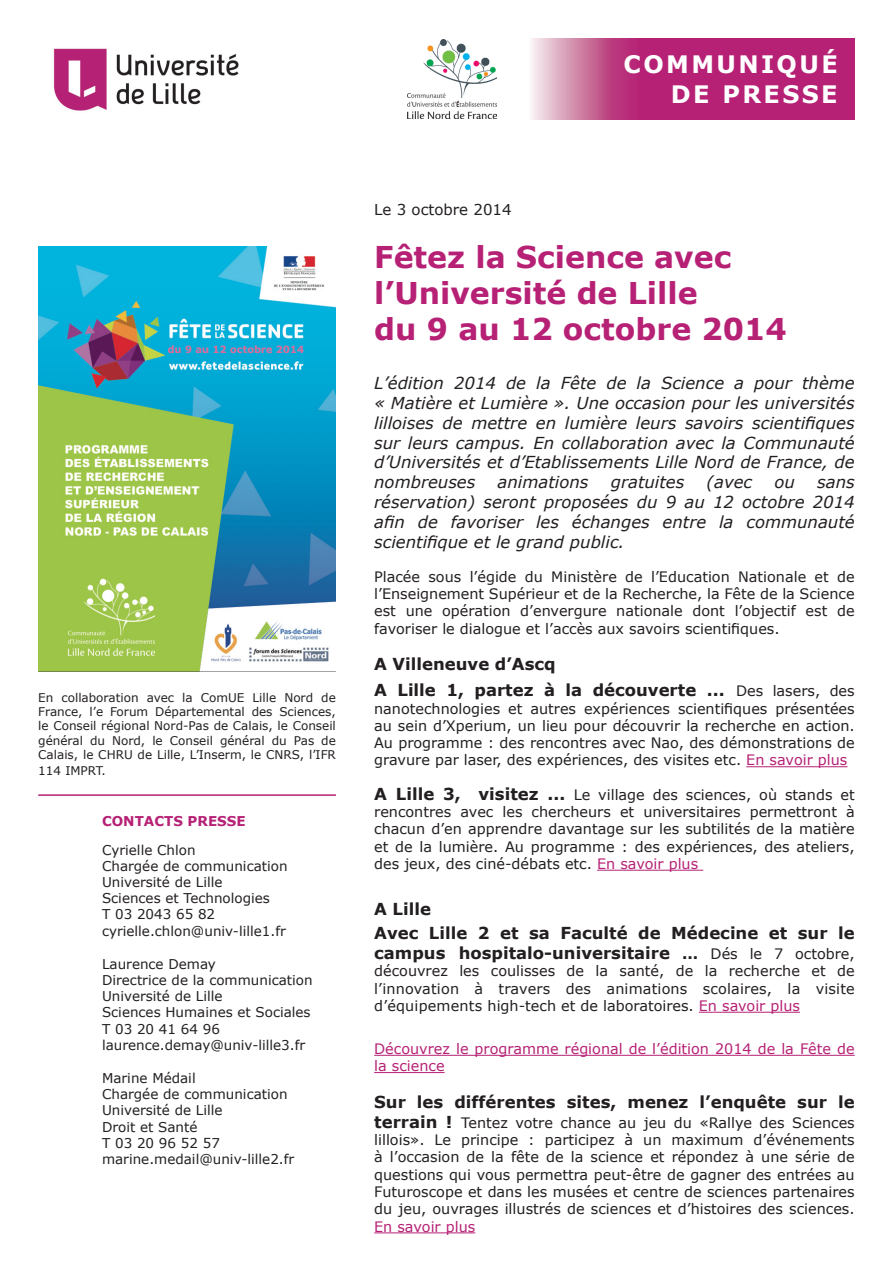
<style>
.page{position:relative;width:893px;height:1263px;background:#fff}
.page>*{position:absolute;margin:0;border:0;box-sizing:border-box;transform-origin:0 0}
.TITRE{font:700 30px/36px "Verdana";color:#b62175}
.TITRE_TÉTIÈRE{font:700 24px/30px "Verdana";letter-spacing:.1em;color:#fff;text-align:right}
.TEXTE_INTRO{font:italic 16.5px/19.8px "Verdana";color:#231f20;text-align:justify}
.INTER-TITRE{font:700 16.5px/19.8px "Verdana";color:#231f20}
.TEXTE_INTRO-2{font:700 16.5px "Verdana";color:#231f20}
.TEXTE_COURANT{font:15px "Verdana";color:#231f20}
.INTER-TITRE-2{font:14.4px/17.2px "Verdana";color:#231f20;text-align:justify}
.TEXTE_INTRO-3{font:14.4px/17.2px "Verdana";color:#231f20;text-align:justify}
.TEXTE_INTRO-4{font:14.4px/17.2px "Verdana";color:#b62175}
.OURS{font:13.5px/16.2px "Verdana";color:#231f20}
.TITRE_SOUS-PARTIE{font:700 13.5px "Verdana";color:#b62175}
.TEXTE_BOLD{font:12px/14.4px "Verdana";color:#231f20;text-align:justify}
.s1{font-weight:400;font-size:14.4px}
.s2{color:#b62175}
.s3{font-weight:700;font-size:16.5px}
.s4{font-size:15px}
</style>
<div class="page">
<img style="left:407px;top:40px;width:90px;height:78px">
<img style="left:53px;top:48px;width:186px;height:63px">
<svg style="left:531px;top:38px;width:324px;height:82px;background:#be4085"></svg>
<hr style="left:746px;top:766px;width:101px;height:1px;background:#b62175">
<hr style="left:597px;top:870px;width:106px;height:1px;background:#b62175">
<hr style="left:699px;top:1012px;width:101px;height:1px;background:#b62175">
<hr style="left:374px;top:1055px;width:481px;height:1px;background:#b62175">
<hr style="left:374px;top:1072px;width:71px;height:1px;background:#b62175">
<hr style="left:374px;top:1232px;width:101px;height:1px;background:#b62175">
<hr style="left:38px;top:794px;width:298px;height:2px;background:#b62175">
<img style="left:38px;top:247px;width:297px;height:425px">
<p class="TITRE_TÉTIÈRE" style="left:624px;top:49px;width:216px">COMMUNIQUÉ<br>DE PRESSE</p>
<p class="TEXTE_BOLD" style="left:38px;top:690px;width:299px">En collaboration avec la ComUE Lille Nord de France, l’e Forum Départemental des Sciences, le Conseil régional Nord-Pas de Calais, le Conseil général du Nord, le Conseil général du Pas de Calais, le CHRU de Lille, L’Inserm, le CNRS, l’IFR</p>
<p class="TEXTE_BOLD" style="left:38px;top:764px;width:69px">114 IMPRT.</p>
<p class="TITRE_SOUS-PARTIE" style="left:102px;top:811px;width:145px">CONTACTS PRESSE</p>
<p class="OURS" style="left:102px;top:841px;width:187px">Cyrielle Chlon<br>Chargée de communication<br>Université de Lille<br>Sciences et Technologies<br>T 03 2043 65 82 cyrielle.chlon@univ-lille1.fr</p>
<p class="OURS" style="left:102px;top:956px;width:212px">Laurence Demay<br>Directrice de la communication<br>Université de Lille<br>Sciences Humaines et Sociales<br>T 03 20 41 64 96 laurence.demay@univ-lille3.fr</p>
<p class="OURS" style="left:102px;top:1070px;width:194px">Marine Médail<br>Chargée de communication<br>Université de Lille<br>Droit et Santé<br>T 03 20 96 52 57 marine.medail@univ-lille2.fr</p>
<p class="TEXTE_COURANT" style="left:374px;top:199px;width:139px">Le 3 octobre 2014</p>
<p class="TITRE" style="left:374px;top:238px;width:414px">Fêtez la Science avec l’Université de Lille<br>du 9 au 12 octobre 2014</p>
<p class="TEXTE_INTRO" style="left:374px;top:373px;width:482px">L’édition 2014 de la Fête de la Science a pour thème « Matière et Lumière ». Une occasion pour les universités lilloises de mettre en lumière leurs savoirs scientifiques sur leurs campus. En collaboration avec la Communauté d’Universités et d’Etablissements Lille Nord de France, de nombreuses</p>
<p class="TEXTE_INTRO" style="left:498px;top:472px;width:92px">animations</p>
<p class="TEXTE_INTRO" style="left:611px;top:472px;width:75px">gratuites</p>
<p class="TEXTE_INTRO" style="left:707px;top:472px;width:47px">(avec</p>
<p class="TEXTE_INTRO" style="left:774px;top:472px;width:22px">ou</p>
<p class="TEXTE_INTRO" style="left:374px;top:472px;width:482px;text-indent:443px">sans réservation) seront proposées du 9 au 12 octobre 2014 afin de favoriser les échanges entre la communauté scientifique et le grand public.</p>
<p class="TEXTE_INTRO-3" style="left:374px;top:568px;width:482px">Placée sous l’égide du Ministère de l’Education Nationale et de l’Enseignement Supérieur et de la Recherche, la Fête de la Science est une opération d’envergure nationale dont l’objectif est de favoriser le dialogue et l’accès aux savoirs scientifiques.</p>
<p class="INTER-TITRE" style="left:374px;top:654px;width:183px">A Villeneuve d’Ascq</p>
<p class="INTER-TITRE" style="left:374px;top:680px;width:482px">A Lille 1, partez à la découverte ... <span class="s1">Des lasers, des</span></p>
<p class="INTER-TITRE-2" style="left:374px;top:700px;width:482px">nanotechnologies et autres expériences scientifiques présentées au sein d’Xperium, un lieu pour découvrir la recherche en action.<br>Au programme : des rencontres avec Nao, des démonstrations de gravure par laser, des expériences, des visites etc. <span class="s2">En savoir plus</span></p>
<p class="INTER-TITRE-2" style="left:374px;top:786px;width:482px"><span class="s3">A Lille 3, visitez ...</span> Le village des sciences, où stands et rencontres avec les chercheurs et universitaires permettront à chacun d’en apprendre davantage sur les subtilités de la matière et de la lumière. Au programme : des expériences, des ateliers, des jeux, des ciné-débats etc. <span class="s2">En savoir plus</span></p>
<p class="INTER-TITRE" style="left:374px;top:899px;width:58px">A Lille</p>
<p class="INTER-TITRE" style="left:374px;top:923px;width:482px">Avec Lille 2 et sa Faculté de Médecine et sur le campus hospitalo-universitaire <span class="s4">...</span> <span class="s1">Dés le 7 octobre,</span></p>
<p class="INTER-TITRE-2" style="left:374px;top:962px;width:482px">découvrez les coulisses de la santé, de la recherche et de l’innovation à travers des animations scolaires, la visite d’équipements high-tech et de laboratoires. <span class="s2">En savoir plus</span></p>
<p class="TEXTE_INTRO-4" style="left:374px;top:1040px;width:482px">Découvrez le programme régional de l’édition 2014 de la Fête de la science</p>
<p class="TEXTE_INTRO-2" style="left:374px;top:1090px;width:482px">Sur les différentes sites, menez l’enquête sur le</p>
<p class="TEXTE_INTRO-3" style="left:374px;top:1114px;width:482px"><span class="s3">terrain !</span> Tentez votre chance au jeu du «Rallye des Sciences lillois». Le principe : participez à un maximum d’événements à l’occasion de la fête de la science et répondez à une série de questions qui vous permettra peut-être de gagner des entrées au Futuroscope et dans les musées et centre de sciences partenaires du jeu, ouvrages illustrés de sciences et d’histoires des sciences.<br><span class="s2">En savoir plus</span></p>
</div>
